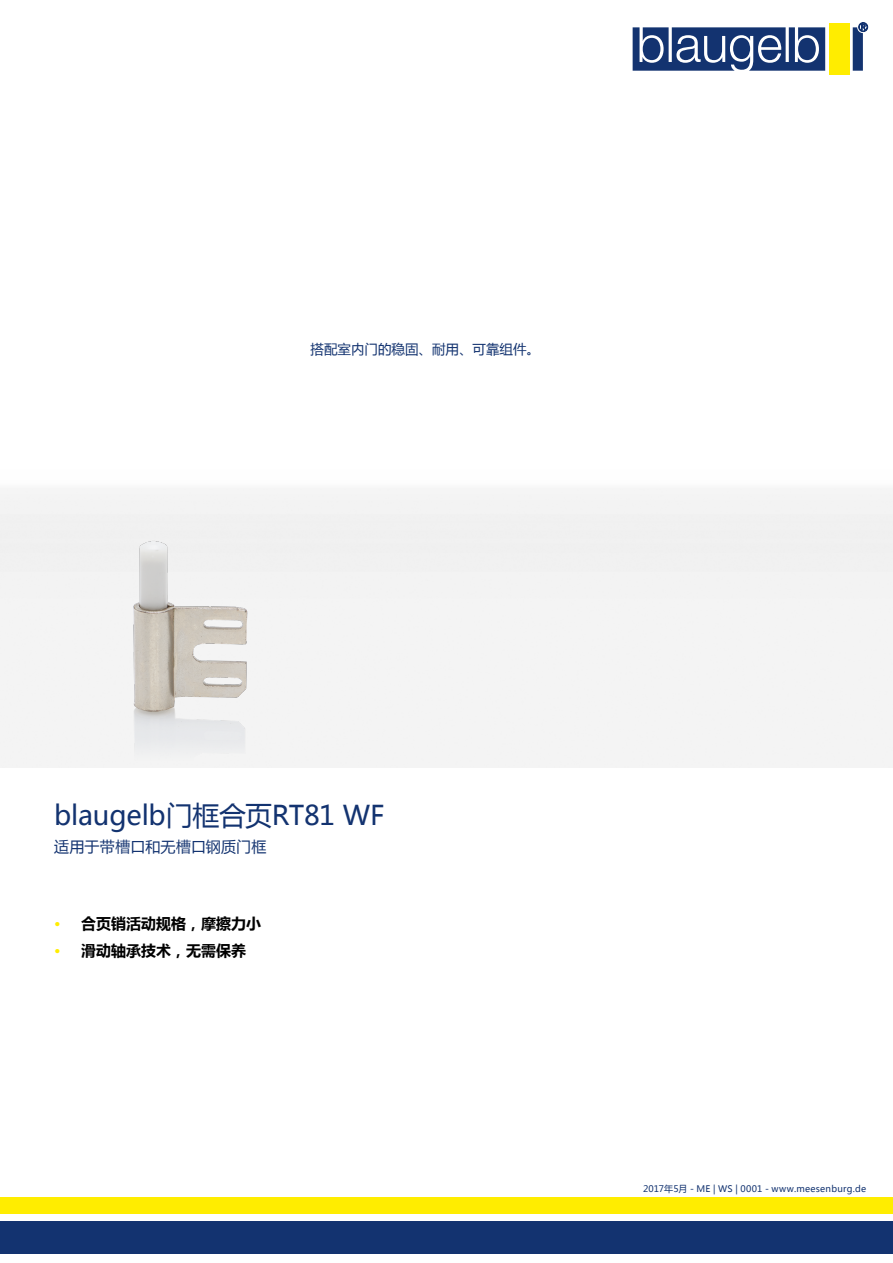
<style>
.page{position:relative;width:893px;height:1263px;background:#fff}
.page>*{position:absolute;margin:0;border:0;box-sizing:border-box;transform-origin:0 0}
.t1{font:27px "Microsoft Ya Hei";letter-spacing:-.01em;color:#133370}
.t2{font:700 15px "Microsoft Ya Hei";color:#000}
.t3{font:15px "Microsoft Ya Hei";letter-spacing:.01em;color:#133370}
.t4{font:13.5px "Microsoft Ya Hei";color:#133370}
.t5{font:9px "Microsoft Ya Hei";letter-spacing:.025em;color:#133370}
.s1{color:#ffed00}
</style>
<div class="page">
<div style="left:0;top:1222px;width:893px;height:32px;background:#133370"></div>
<div style="left:0;top:1197px;width:893px;height:17px;background:#ffed00"></div>
<svg style="left:633px;top:22px;width:235px;height:49px"></svg>
<div style="left:829px;top:23px;width:20px;height:51px;background:#ffed00"></div>
<img style="left:11px;top:484px;width:375px;height:283px">
<h3 class="t4" style="left:311px;top:340px;width:231px">搭配室内门的稳固、耐用、可靠组件。</h3>
<h1 class="t1" style="left:54px;top:796px;width:332px">blaugelb门框合页RT81 WF</h1>
<h2 class="t3" style="left:54px;top:836px;width:214px">适用于带槽口和无槽口钢质门框</h2>
<h2 class="t2" style="left:54px;top:913px;width:208px"><span class="s1">•</span> 合页销活动规格，摩擦力小</h2>
<h2 class="t2" style="left:54px;top:940px;width:193px"><span class="s1">•</span> 滑动轴承技术，无需保养</h2>
<p class="t5" style="left:643px;top:1183px;width:225px">2017年5月 - ME | WS | 0001 - www.meesenburg.de</p>
</div>
